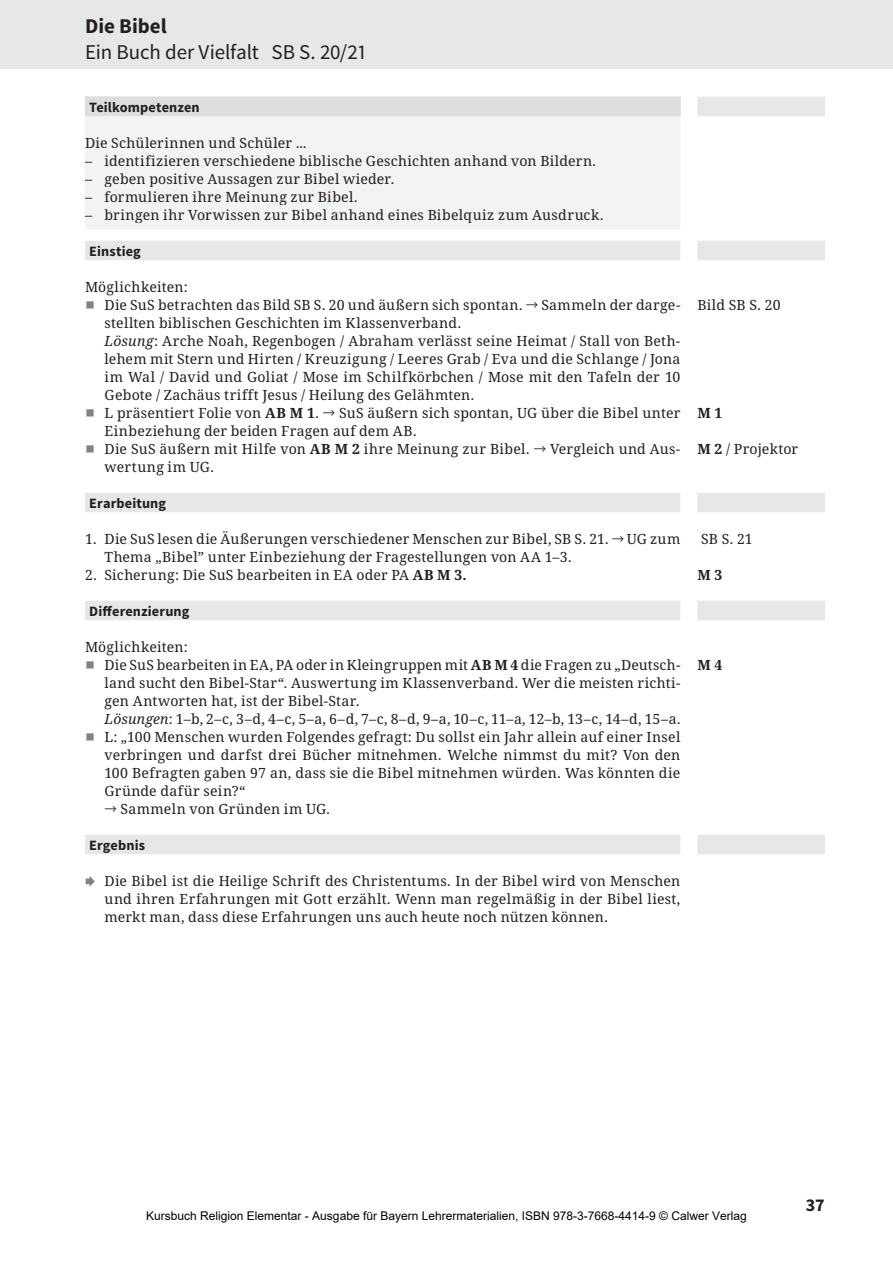
<style>
.page{position:relative;width:893px;height:1263px;background:#fff}
.page>*{position:absolute;margin:0;border:0;box-sizing:border-box;transform-origin:0 0}
.t1{font:21px "bs Sirah Sans 1";letter-spacing:-.01em;color:#231f20}
.t2{font:700 21px "bs Sirah Sans 1";color:#231f20}
.t3{font:700 18px "bs Sirah Sans 1";color:#231f20}
.t4{font:14.25px/18px "bs Deep Ocean Serif 1";letter-spacing:.015em;color:#231f20}
.t5{font:14.25px "bs Deep Ocean Serif 1";letter-spacing:-.015em;color:#231f20}
.t6{font:700 14.25px "bs Sirah Sans 1";letter-spacing:.01em;color:#231f20}
.t7{font:700 14.25px "bs Deep Ocean Serif 1";color:#231f20}
.t8{font:12px "Arial";color:#000}
.s1{color:#808285}
.s2{font-style:italic}
.s3{font-weight:700}
</style>
<div class="page">
<div style="left:0;top:0;width:893px;height:68px;background:#e6e7e9"></div>
<div style="left:85px;top:241px;width:595px;height:19px;background:#e6e7e9"></div>
<div style="left:85px;top:493px;width:595px;height:19px;background:#e6e7e9"></div>
<div style="left:85px;top:601px;width:595px;height:19px;background:#e6e7e9"></div>
<div style="left:85px;top:835px;width:595px;height:19px;background:#e6e7e9"></div>
<div style="left:697px;top:97px;width:128px;height:19px;background:#e6e7e9"></div>
<div style="left:697px;top:241px;width:128px;height:19px;background:#e6e7e9"></div>
<div style="left:697px;top:493px;width:128px;height:19px;background:#e6e7e9"></div>
<div style="left:697px;top:601px;width:128px;height:19px;background:#e6e7e9"></div>
<div style="left:697px;top:835px;width:128px;height:19px;background:#e6e7e9"></div>
<div style="left:85px;top:96px;width:595px;height:133px;background:#f2f3f4"></div>
<div style="left:85px;top:97px;width:595px;height:19px;background:#dcdddf"></div>
<div style="left:90px;top:101px;width:109px;height:13px;background:#dcdddf"></div>
<div style="left:86px;top:137px;width:220px;height:11px;background:#f2f3f4"></div>
<div style="left:85px;top:155px;width:510px;height:11px;background:#f2f3f4"></div>
<div style="left:85px;top:173px;width:309px;height:14px;background:#f2f3f4"></div>
<div style="left:85px;top:191px;width:272px;height:14px;background:#f2f3f4"></div>
<div style="left:85px;top:209px;width:518px;height:14px;background:#f2f3f4"></div>
<h1 class="t2" style="left:85px;top:13px;width:83px">Die Bibel</h1>
<h1 class="t1" style="left:85px;top:38px;width:284px">Ein Buch der Vielfalt SB S. 20/21</h1>
<p class="t6" style="left:89px;top:98px;width:112px">Teilkompetenzen</p>
<p class="t4" style="left:85px;top:134px;width:223px">Die Schülerinnen und Schüler …</p>
<p class="t4" style="left:85px;top:152px;width:513px">– identifizieren verschiedene biblische Geschichten anhand von Bildern.</p>
<p class="t4" style="left:85px;top:170px;width:311px">– geben positive Aussagen zur Bibel wieder.</p>
<p class="t4" style="left:85px;top:188px;width:274px">– formulieren ihre Meinung zur Bibel.</p>
<p class="t4" style="left:85px;top:206px;width:520px">– bringen ihr Vorwissen zur Bibel anhand eines Bibelquiz zum Ausdruck.</p>
<p class="t6" style="left:89px;top:242px;width:53px">Einstieg</p>
<p class="t4" style="left:85px;top:278px;width:104px">Möglichkeiten:</p>
<p class="t4" style="left:85px;top:296px;width:597px"><span class="s1">◼</span> Die SuS betrachten das Bild SB S. 20 und äußern sich spontan. → Sammeln der darge-</p>
<p class="t4" style="left:105px;top:314px;width:358px">stellten biblischen Geschichten im Klassenverband.</p>
<p class="t4" style="left:105px;top:332px;width:577px"><span class="s2">Lösung</span>: Arche Noah, Regenbogen / Abraham verlässt seine Heimat / Stall von Beth-</p>
<p class="t4" style="left:105px;top:350px;width:577px">lehem mit Stern und Hirten / Kreuzigung / Leeres Grab / Eva und die Schlange / Jona</p>
<p class="t4" style="left:105px;top:368px;width:577px">im Wal / David und Goliat / Mose im Schilfkörbchen / Mose mit den Tafeln der 10</p>
<p class="t4" style="left:105px;top:386px;width:371px">Gebote / Zachäus trifft Jesus / Heilung des Gelähmten.</p>
<p class="t4" style="left:85px;top:404px;width:597px"><span class="s1">◼</span> L präsentiert Folie von <span class="s3">AB M 1</span>. → SuS äußern sich spontan, UG über die Bibel unter</p>
<p class="t4" style="left:105px;top:422px;width:314px">Einbeziehung der beiden Fragen auf dem AB.</p>
<p class="t4" style="left:85px;top:440px;width:597px"><span class="s1">◼</span> Die SuS äußern mit Hilfe von <span class="s3">AB M 2</span> ihre Meinung zur Bibel. → Vergleich und Aus-</p>
<p class="t4" style="left:105px;top:458px;width:111px">wertung im UG.</p>
<p class="t6" style="left:89px;top:493px;width:78px">Erarbeitung</p>
<p class="t4" style="left:105px;top:530px;width:577px;text-indent:-19px">1. Die SuS lesen die Äußerungen verschiedener Menschen zur Bibel, SB S. 21. → UG zum<br>Thema „Bibel” unter Einbeziehung der Fragestellungen von AA 1–3.</p>
<p class="t4" style="left:85px;top:566px;width:383px">2. Sicherung: Die SuS bearbeiten in EA oder PA <span class="s3">AB M 3.</span></p>
<p class="t6" style="left:89px;top:601px;width:102px">Differenzierung</p>
<p class="t4" style="left:85px;top:638px;width:104px">Möglichkeiten:</p>
<p class="t4" style="left:85px;top:656px;width:597px"><span class="s1">◼</span> Die SuS bearbeiten in EA, PA oder in Kleingruppen mit <span class="s3">AB M 4</span> die Fragen zu „Deutsch-</p>
<p class="t4" style="left:105px;top:674px;width:577px">land sucht den Bibel-Star“. Auswertung im Klassenverband. Wer die meisten richti-</p>
<p class="t4" style="left:105px;top:692px;width:257px">gen Antworten hat, ist der Bibel-Star.</p>
<p class="t5" style="left:105px;top:708px;width:578px"><span class="s2">Lösungen</span>: 1–b, 2–c, 3–d, 4–c, 5–a, 6–d, 7–c, 8–d, 9–a, 10–c, 11–a, 12–b, 13–c, 14–d, 15–a.</p>
<p class="t4" style="left:85px;top:728px;width:597px"><span class="s1">◼</span> L: „100 Menschen wurden Folgendes gefragt: Du sollst ein Jahr allein auf einer Insel</p>
<p class="t4" style="left:105px;top:746px;width:577px">verbringen und darfst drei Bücher mitnehmen. Welche nimmst du mit? Von den</p>
<p class="t4" style="left:105px;top:764px;width:577px">100 Befragten gaben 97 an, dass sie die Bibel mitnehmen würden. Was könnten die</p>
<p class="t4" style="left:105px;top:782px;width:143px">Gründe dafür sein?“</p>
<p class="t4" style="left:105px;top:800px;width:227px">→ Sammeln von Gründen im UG.</p>
<p class="t6" style="left:89px;top:836px;width:57px">Ergebnis</p>
<p class="t4" style="left:105px;top:872px;width:577px;text-align:justify;text-indent:-19px"><span class="s1">⮕</span> Die Bibel ist die Heilige Schrift des Christentums. In der Bibel wird von Menschen und ihren Erfahrungen mit Gott erzählt. Wenn man regelmäßig in der Bibel liest, merkt man, dass diese Erfahrungen uns auch heute noch nützen können.</p>
<p class="t4" style="left:697px;top:296px;width:85px">Bild SB S. 20</p>
<p class="t7" style="left:697px;top:402px;width:26px">M 1</p>
<p class="t4" style="left:697px;top:440px;width:102px"><span class="s3">M 2</span> / Projektor</p>
<p class="t4" style="left:701px;top:530px;width:53px">SB S. 21</p>
<p class="t7" style="left:697px;top:564px;width:26px">M 3</p>
<p class="t7" style="left:697px;top:654px;width:26px">M 4</p>
<p class="t8" style="left:146px;top:1207px;width:602px">Kursbuch Religion Elementar - Ausgabe für Bayern Lehrermaterialien, ISBN 978-3-7668-4414-9 © Calwer Verlag</p>
<p class="t3" style="left:806px;top:1193px;width:20px">37</p>
</div>
